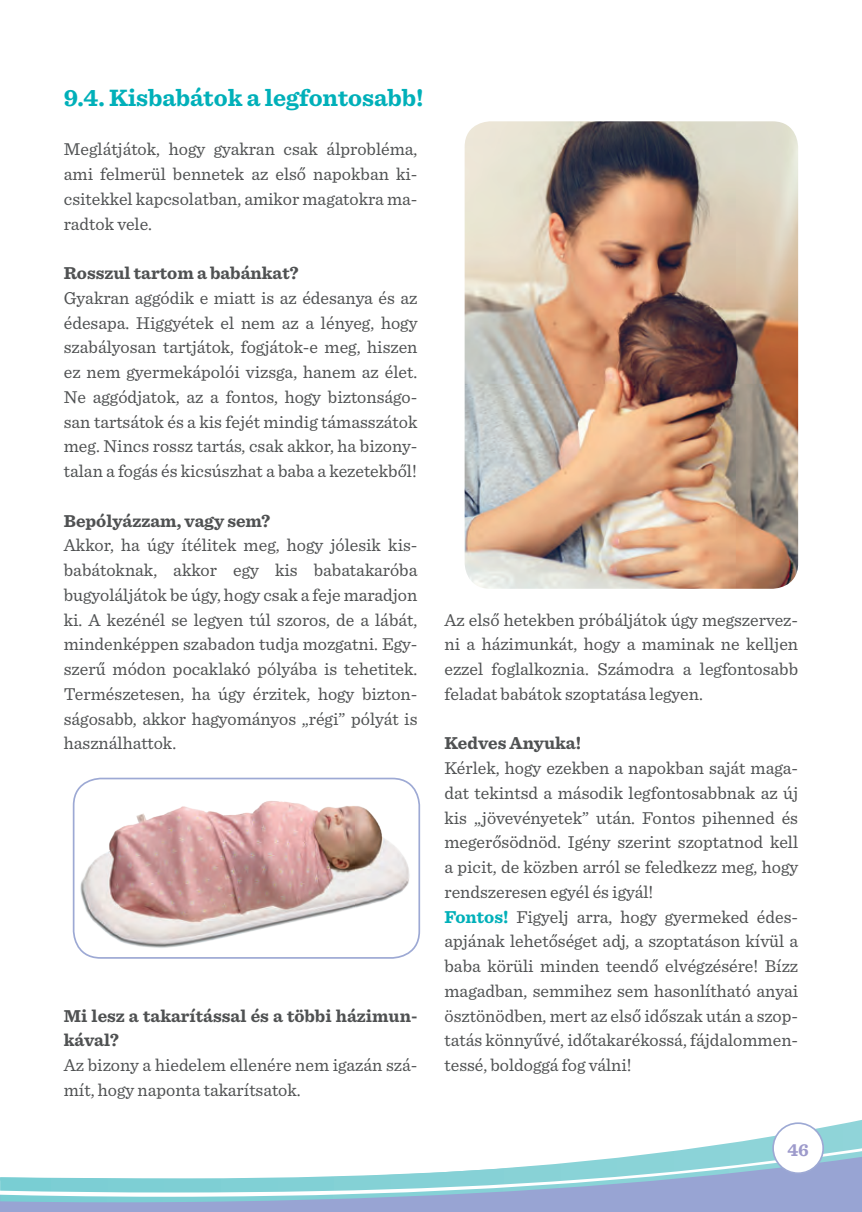
<style>
.page{position:relative;width:862px;height:1212px;background:#fff}
.page>*{position:absolute;margin:0;border:0;box-sizing:border-box;transform-origin:0 0}
.t1{font:700 24.75px "Sentinel";color:#00b0b9}
.t2{font:700 18.22px "Sentinel";color:#9d9acb}
.t3{font:18px/24.8px "Sentinel";color:#4f5152;text-align:justify}
.t4{font:700 18px/24.8px "Sentinel";color:#4f5152}
.s1{font-weight:700;color:#00b0b9}
</style>
<div class="page">
<div style="left:0;top:1203px;width:861px;height:9px;background:#98a4d3"></div>
<svg style="left:0;top:1199px;width:861px;height:4px;background:#91aed3"></svg>
<svg style="left:0;top:1192px;width:861px;height:7px;fill:#98acd3"></svg>
<svg style="left:0;top:1120px;width:861px;height:72px"></svg>
<div style="left:772px;top:1123px;width:50px;height:50px;background:#fff;border-radius:50%"></div>
<div style="left:771px;top:1122px;width:52px;height:52px;border:2px solid #9da9d4;border-radius:50%"></div>
<img style="left:464px;top:121px;width:333px;height:468px">
<img style="left:78px;top:778px;width:341px;height:180px">
<div style="left:73px;top:778px;width:347px;height:181px;border:2px solid #9da9d4;border-radius:27px"></div>
<h1 class="t1" style="left:64px;top:78px;width:361px">9.4. Kisbabátok a legfontosabb!</h1>
<p class="t3" style="left:64px;top:136px;width:355px">Meglátjátok, hogy gyakran csak álprobléma, ami felmerül bennetek az első napokban ki&shy;csitekkel kapcsolatban, amikor magatokra ma&shy;radtok vele.</p>
<p class="t4" style="left:64px;top:260px;width:236px">Rosszul tartom a babánkat?</p>
<p class="t3" style="left:64px;top:284px;width:355px">Gyakran aggódik e miatt is az édesanya és az édesapa. Higgyétek el nem az a lényeg, hogy szabályosan tartjátok, fogjátok-e meg, hiszen ez nem gyermekápolói vizsga, hanem az élet.<br>Ne aggódjatok, az a fontos, hogy biztonságo&shy;san tartsátok és a kis fejét mindig támasszátok meg. Nincs rossz tartás, csak akkor, ha bizony&shy;talan a fogás és kicsúszhat a baba a kezetekből!</p>
<p class="t4" style="left:64px;top:507px;width:208px">Bepólyázzam, vagy sem?</p>
<p class="t3" style="left:64px;top:532px;width:355px">Akkor, ha úgy ítélitek meg, hogy jólesik kis&shy;babátoknak, akkor egy kis babatakaróba bugyoláljátok be úgy, hogy csak a feje maradjon ki. A kezénél se legyen túl szoros, de a lábát, mindenképpen szabadon tudja mozgatni. Egy&shy;szerű módon pocaklakó pólyába is tehetitek.<br>Természetesen, ha úgy érzitek, hogy bizton&shy;ságosabb, akkor hagyományos „régi” pólyát is használhattok.</p>
<p class="t4" style="left:64px;top:1002px;width:355px">Mi lesz a takarítással és a többi házimun&shy;kával?</p>
<p class="t3" style="left:64px;top:1051px;width:355px">Az bizony a hiedelem ellenére nem igazán szá&shy;mít, hogy naponta takarítsatok.</p>
<p class="t3" style="left:444px;top:606px;width:355px">Az első hetekben próbáljátok úgy megszervez&shy;ni a házimunkát, hogy a maminak ne kelljen ezzel foglalkoznia. Számodra a legfontosabb feladat babátok szoptatása legyen.</p>
<p class="t4" style="left:444px;top:730px;width:138px">Kedves Anyuka!</p>
<p class="t3" style="left:444px;top:754px;width:355px;text-align:left">Kérlek, hogy ezekben a napokban saját maga&shy;dat tekintsd a második legfontosabbnak az új kis „jövevényetek” után. Fontos pihenned és megerősödnöd. Igény szerint szoptatnod kell a picit, de közben arról se feledkezz meg, hogy rendszeresen egyél és igyál!<br><span class="s1">Fontos!</span> Figyelj arra, hogy gyermeked édes&shy;apjának lehetőséget adj, a szoptatáson kívül a baba körüli minden teendő elvégzésére! Bízz magadban, semmihez sem hasonlítható anyai ösztönödben, mert az első időszak után a szop&shy;tatás könnyűvé, időtakarékossá, fájdalommen&shy;tessé, boldoggá fog válni!</p>
<p class="t2" style="left:786px;top:1135px;width:23px">46</p>
</div>
